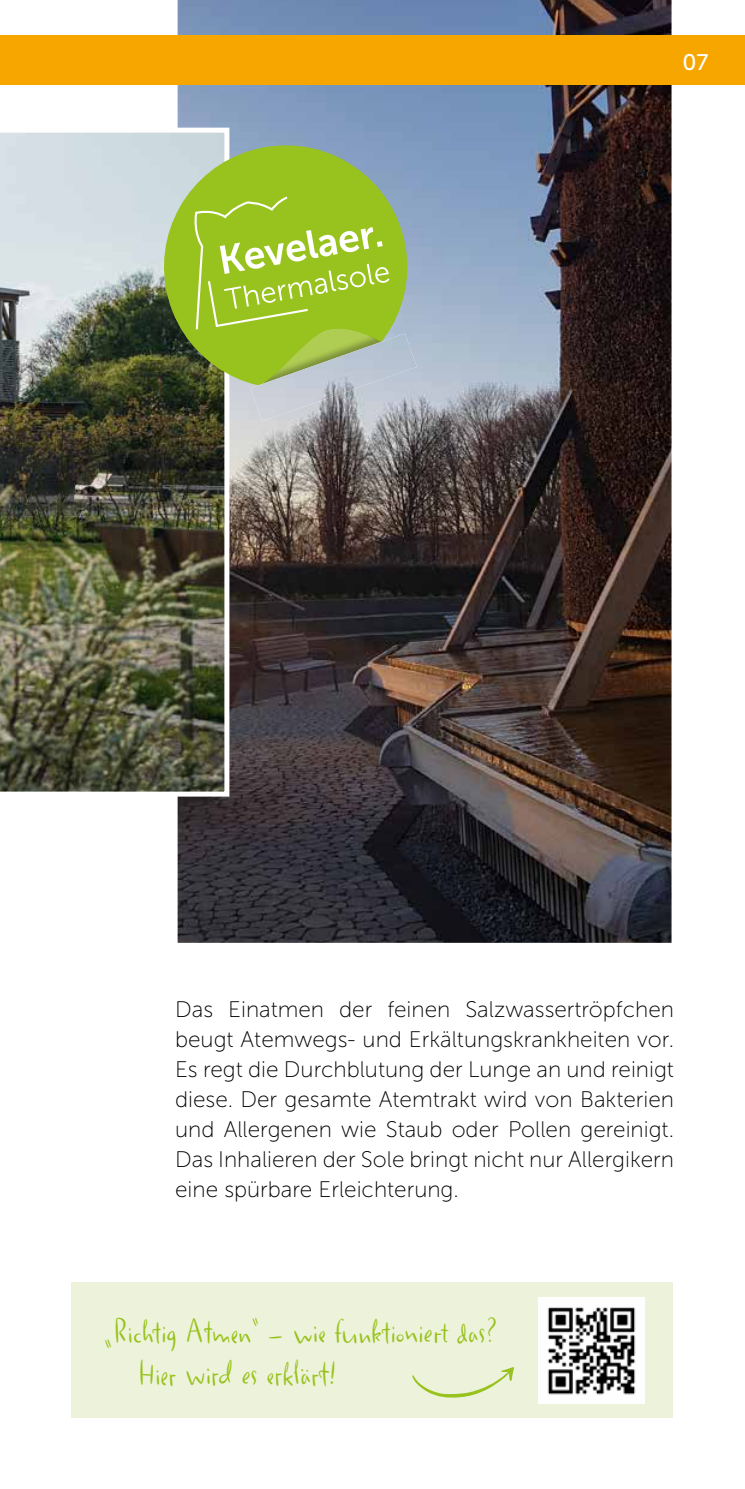
<style>
.page{position:relative;width:745px;height:1489px;background:#fff}
.page>*{position:absolute;margin:0;border:0;box-sizing:border-box;transform-origin:0 0}
.t1{font:35px/42px "Duffy";color:#98c21d}
.t2{font:22.5px/30px "Museo Sans 100";color:#000;text-align:justify}
.t3{font:22.5px "Museo Sans 500";color:#fff}
</style>
<div class="page">
<img style="left:177px;top:0;width:495px;height:943px">
<div style="left:71px;top:1282px;width:601px;height:135px;background:#edf3da"></div>
<img style="left:538px;top:1297px;width:106px;height:106px">
<div style="left:0;top:35px;width:744px;height:50px;background:#f7a600"></div>
<svg style="left:412px;top:1367px;width:102px;height:31px"></svg>
<img style="left:0;top:128px;width:229px;height:668px">
<svg style="left:154px;top:135px;width:263px;height:263px;background:#8fa873"></svg>
<svg style="left:193px;top:179px;width:223px;height:242px;background:#9ec042"></svg>
<img style="left:250px;top:333px;width:166px;height:88px">
<p class="t3" style="left:682px;top:50px;width:27px">07</p>
<p class="t2" style="left:175px;top:994px;width:500px">Das Einatmen der feinen Salzwassertröpfchen beugt Atemwegs- und Erkältungskrankheiten vor.<br>Es regt die Durchblutung der Lunge an und reinigt diese. Der gesamte Atemtrakt wird von Bakterien und Allergenen wie Staub oder Pollen gereinigt.<br>Das Inhalieren der Sole bringt nicht nur Allergikern eine spürbare Erleichterung.</p>
<h1 class="t1" style="left:138px;top:1310px;width:360px;text-indent:-33px">„Richtig Atmen“ – wie funktioniert das?<br>Hier wird es erklärt!</h1>
</div>
